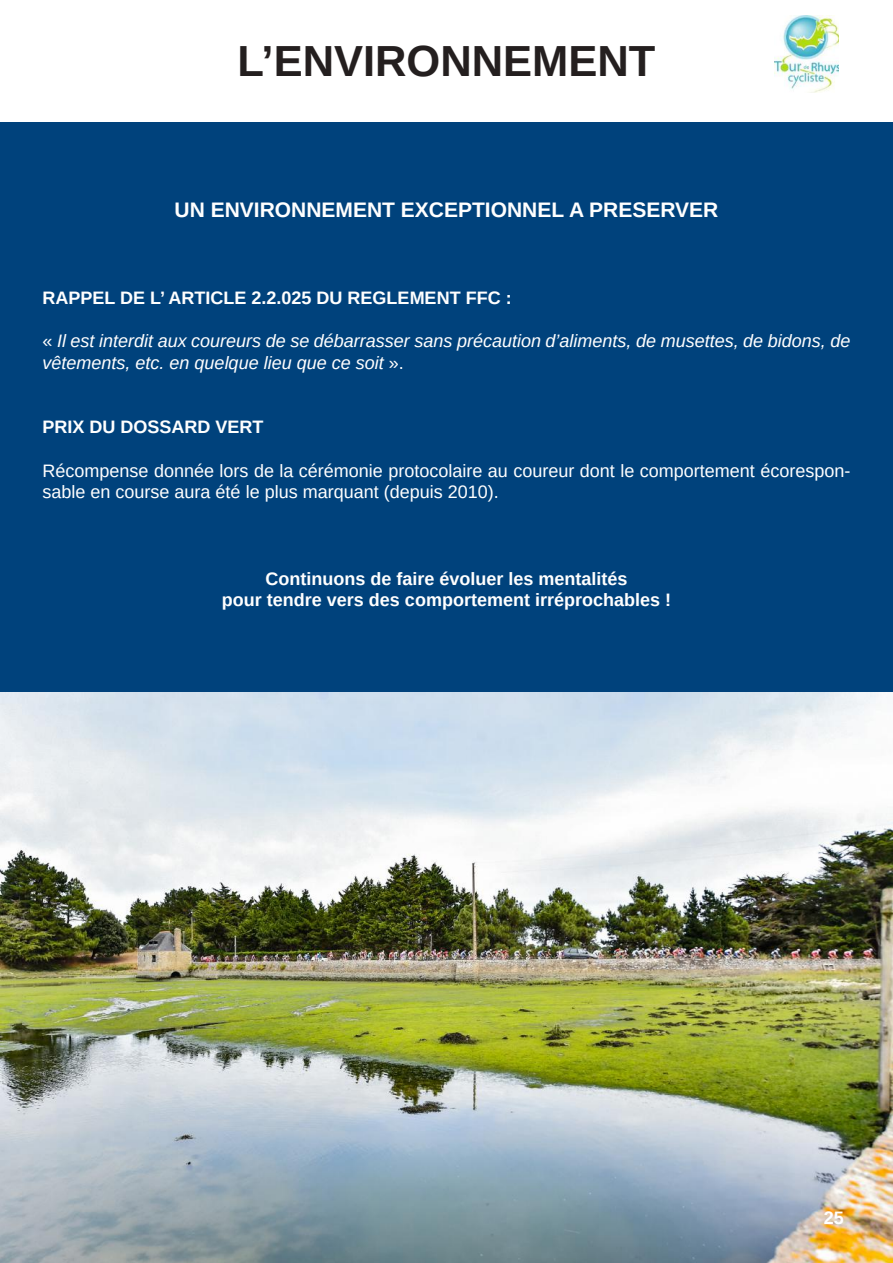
<style>
.page{position:relative;width:893px;height:1263px;background:#fff}
.page>*{position:absolute;margin:0;border:0;box-sizing:border-box;transform-origin:0 0}
.t1{font:700 43.5px "Arimo";color:#241f1f}
.t2{font:700 21px "Arimo";color:#fff}
.t3{font:700 18px/21.6px "Arimo";color:#fff;text-align:center}
.t4{font:18px/21.6px "Arimo";color:#fff}
.t5{font:italic 18px/21.6px "Arimo";color:#fff}
.s1{font-style:normal}
</style>
<div class="page">
<div style="left:1px;top:0;width:892px;height:1263px;background:#00427c"></div>
<div style="left:0;top:0;width:893px;height:121px;background:#fff"></div>
<img style="left:774px;top:16px;width:65px;height:77px">
<img style="left:0;top:693px;width:893px;height:570px">
<h1 class="t1" style="left:237px;top:31px;width:420px">L’ENVIRONNEMENT</h1>
<p class="t2" style="left:175px;top:196px;width:545px">UN ENVIRONNEMENT EXCEPTIONNEL A PRESERVER</p>
<p class="t3" style="left:43px;top:287px;width:471px">RAPPEL DE L’ ARTICLE 2.2.025 DU REGLEMENT FFC :</p>
<p class="t5" style="left:43px;top:330px;width:809px"><span class="s1">«</span> Il est interdit aux coureurs de se débarrasser sans précaution d’aliments, de musettes, de bidons, de vêtements, etc. en quelque lieu que ce soit <span class="s1">».</span></p>
<p class="t3" style="left:43px;top:417px;width:223px">PRIX DU DOSSARD VERT</p>
<p class="t4" style="left:43px;top:460px;width:809px">Récompense donnée lors de la cérémonie protocolaire au coureur dont le comportement écorespon&shy;sable en course aura été le plus marquant (depuis 2010).</p>
<p class="t3" style="left:222px;top:568px;width:451px">Continuons de faire évoluer les mentalités<br>pour tendre vers des comportement irréprochables !</p>
<p class="t3" style="left:824px;top:1207px;width:22px">25</p>
</div>
